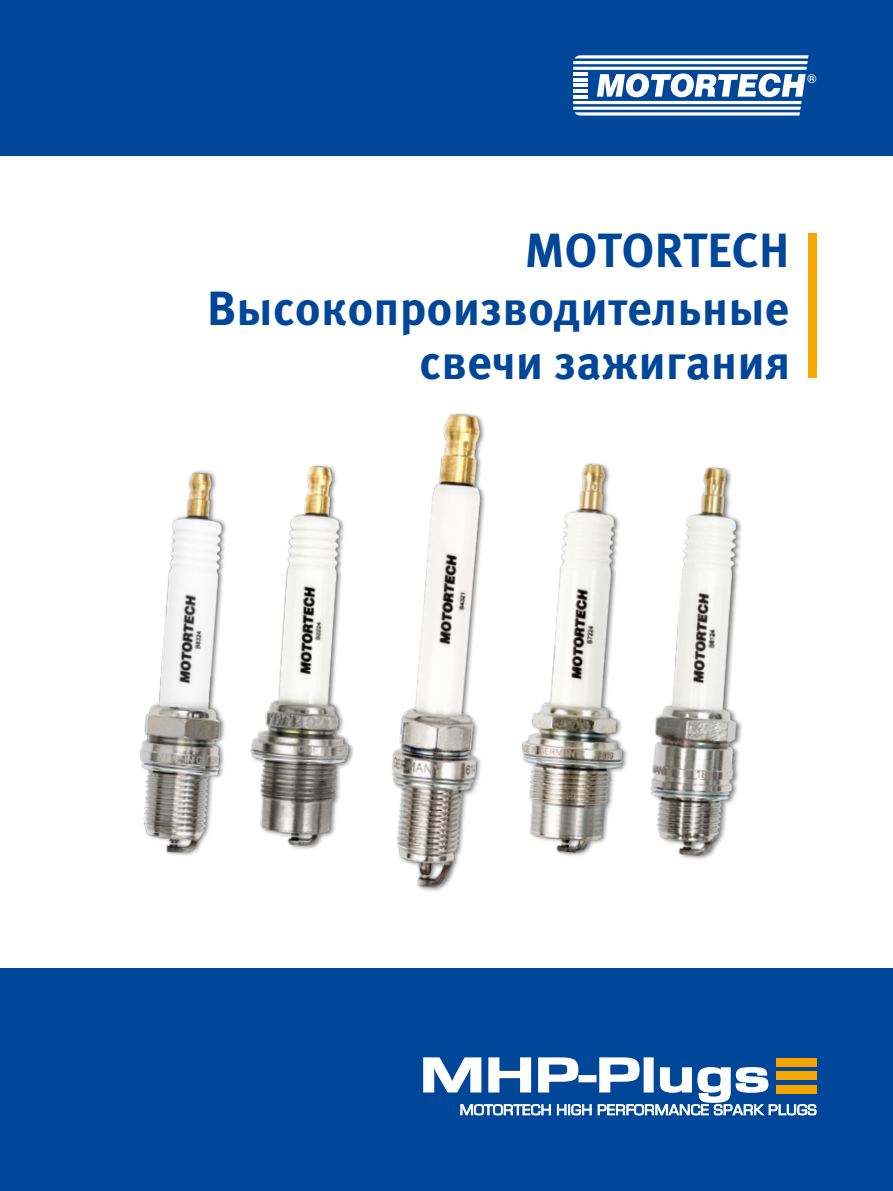
<style>
.page{position:relative;width:893px;height:1191px;background:#fff}
.page>*{position:absolute;margin:0;border:0;box-sizing:border-box;transform-origin:0 0}
.t1{font:700 49.8px "Eurostile";letter-spacing:.005em;color:#fff;scale:1.45 1}
.t2{font:700 48px/57.6px "Meta Pro";color:#004799;text-align:right}
.t3{font:15.3px "Eurostile";letter-spacing:.025em;color:#fff;scale:1.05 1}
.t4{font:700 12.9px "Eurostile";color:#fff}
</style>
<div class="page">
<div style="left:0;top:0;width:893px;height:156px;background:#004799"></div>
<hr style="left:573px;top:67px;width:234px;height:3px;background:#fff">
<svg style="left:573px;top:55px;width:235px;height:9px"></svg>
<hr style="left:573px;top:72px;width:15px;height:4px;background:#fff">
<svg style="left:573px;top:73px;width:233px;height:43px"></svg>
<div style="left:0;top:968px;width:893px;height:223px;background:#004799"></div>
<svg style="left:423px;top:1057px;width:394px;height:59px"></svg>
<div style="left:808px;top:233px;width:8px;height:144px;background:#f7a600"></div>
<img style="left:391px;top:413px;width:94px;height:478px">
<img style="left:521px;top:463px;width:106px;height:393px">
<img style="left:650px;top:466px;width:92px;height:393px">
<img style="left:139px;top:470px;width:88px;height:386px">
<img style="left:250px;top:465px;width:104px;height:385px">
<p class="t4" style="left:807px;top:71px;width:11px">®</p>
<p class="t2" style="left:207px;top:218px;width:584px">MOTORTECH<br>Высокопроизводительные</p>
<p class="t2" style="left:419px;top:330px;width:372px">свечи зажигания</p>
<p class="t1" style="left:420px;top:1048px;width:243px">MHP-Plugs</p>
<p class="t3" style="left:460px;top:1101px;width:341px">MOTORTECH HIGH PERFORMANCE SPARK PLUGS</p>
</div>
